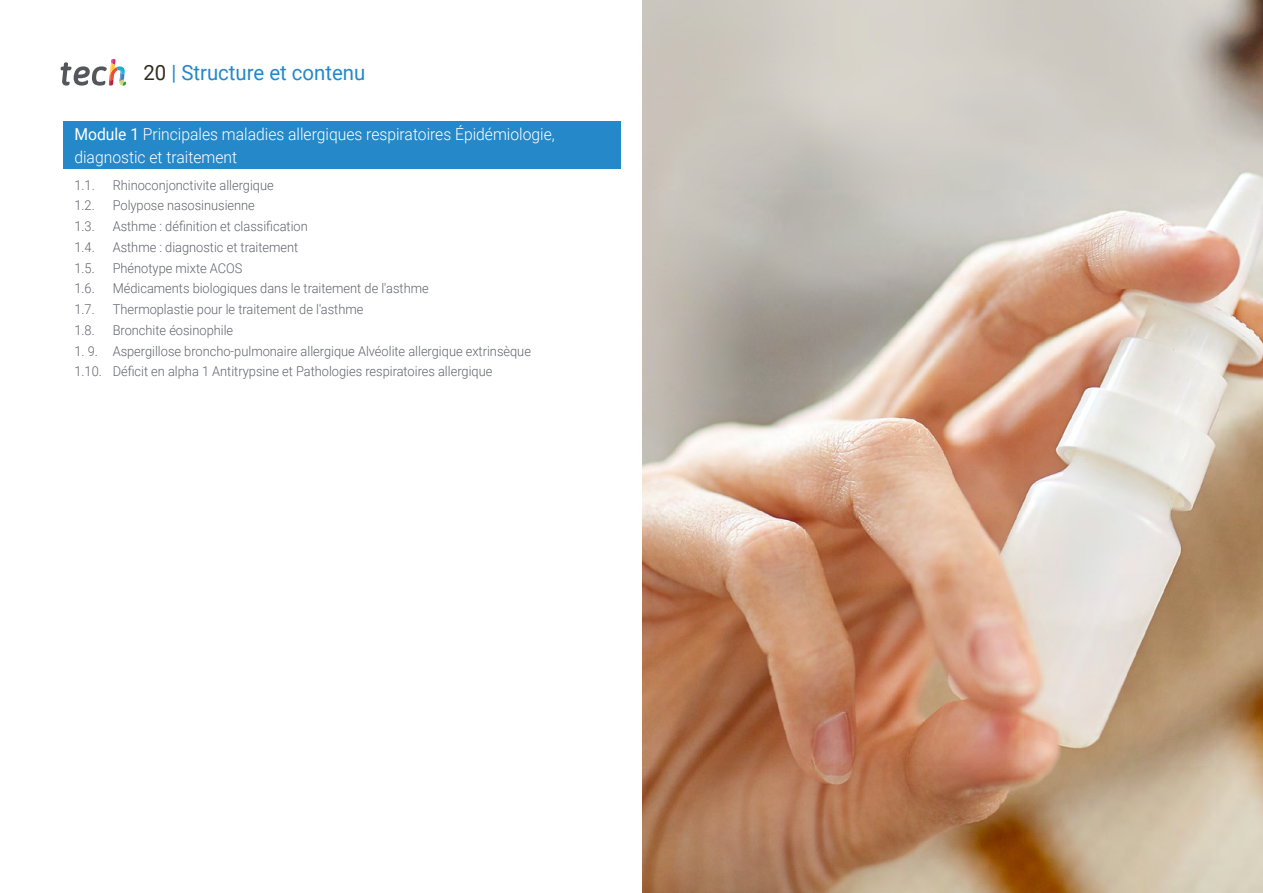
<style>
.page{position:relative;width:1263px;height:893px;background:#fff}
.page>*{position:absolute;margin:0;border:0;box-sizing:border-box;transform-origin:0 0}
.t1{font:21px "Roboto";color:#2488c9}
.t2{font:300 16.5px/22.5px "Roboto";color:#fff;scale:.95 1}
.t3{font:300 13.5px/20.7px "Roboto";color:#61646a;scale:.95 1}
.s1{color:#312e20}
.s2{font-weight:400}
</style>
<div class="page">
<div style="left:63px;top:121px;width:558px;height:48px;background:#2488c9"></div>
<img style="left:642px;top:0;width:621px;height:893px">
<svg style="left:61px;top:59px;width:65px;height:27px"></svg>
<h1 class="t1" style="left:144px;top:57px;width:223px"><span class="s1">20</span> | Structure et contenu</h1>
<p class="t2" style="left:74px;top:122px;width:507px"><span class="s2">Module 1</span> Principales maladies allergiques respiratoires Épidémiologie, diagnostic et traitement</p>
<p class="t3" style="left:74px;top:174px;width:23px">1.1.</p>
<p class="t3" style="left:113px;top:174px;width:171px">Rhinoconjonctivite allergique</p>
<p class="t3" style="left:74px;top:195px;width:23px">1.2.</p>
<p class="t3" style="left:113px;top:195px;width:151px">Polypose nasosinusienne</p>
<p class="t3" style="left:74px;top:215px;width:23px">1.3.</p>
<p class="t3" style="left:113px;top:215px;width:207px">Asthme : définition et classification</p>
<p class="t3" style="left:74px;top:236px;width:23px">1.4.</p>
<p class="t3" style="left:113px;top:236px;width:197px">Asthme : diagnostic et traitement</p>
<p class="t3" style="left:74px;top:257px;width:23px">1.5.</p>
<p class="t3" style="left:113px;top:257px;width:138px">Phénotype mixte ACOS</p>
<p class="t3" style="left:74px;top:278px;width:23px">1.6.</p>
<p class="t3" style="left:113px;top:278px;width:334px">Médicaments biologiques dans le traitement de l'asthme</p>
<p class="t3" style="left:74px;top:298px;width:23px">1.7.</p>
<p class="t3" style="left:113px;top:298px;width:265px">Thermoplastie pour le traitement de l'asthme</p>
<p class="t3" style="left:74px;top:319px;width:23px">1.8.</p>
<p class="t3" style="left:113px;top:319px;width:128px">Bronchite éosinophile</p>
<p class="t3" style="left:74px;top:340px;width:482px">1. 9. Aspergillose broncho-pulmonaire allergique Alvéolite allergique extrinsèque<br>1.10. Déficit en alpha 1 Antitrypsine et Pathologies respiratoires allergique</p>
</div>
